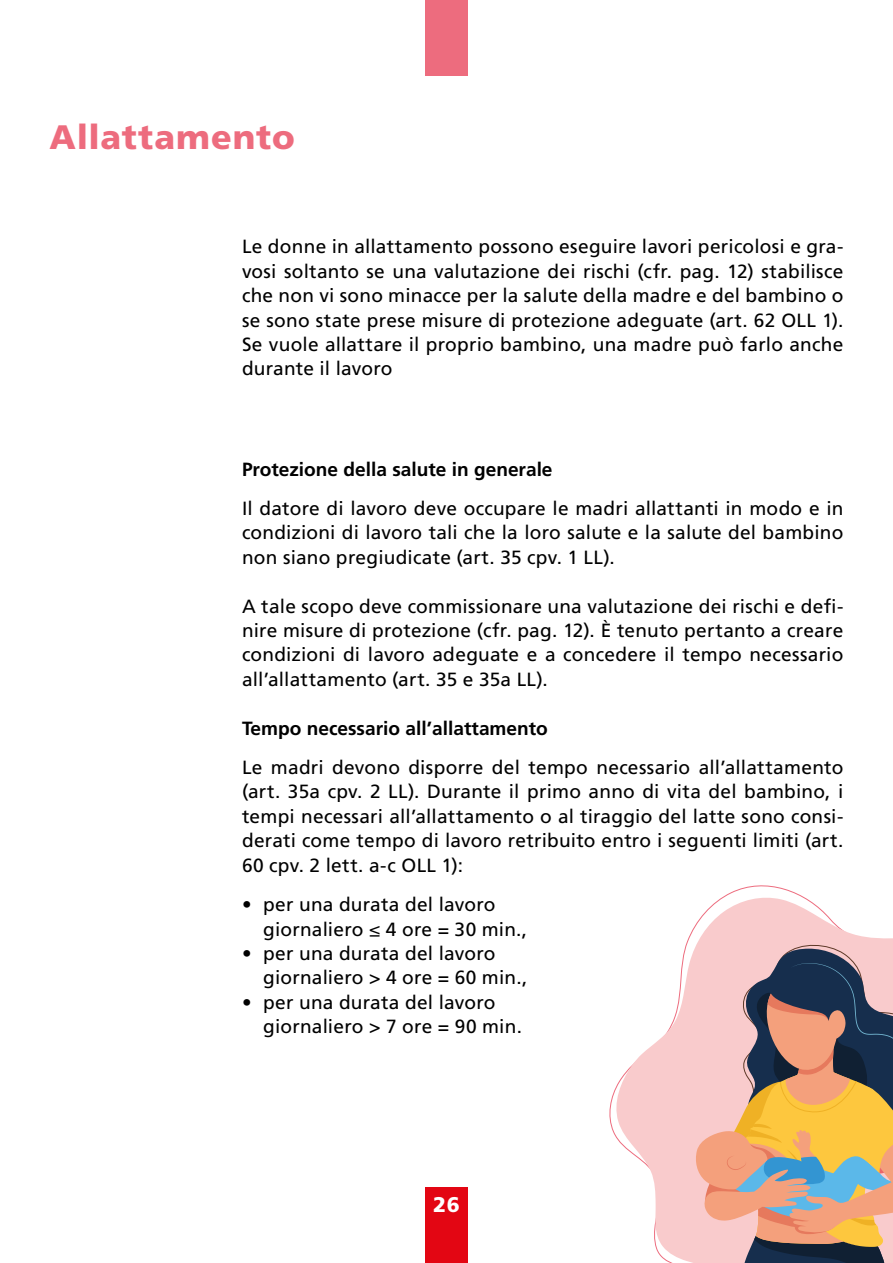
<style>
.page{position:relative;width:893px;height:1263px;background:#fff}
.page>*{position:absolute;margin:0;border:0;box-sizing:border-box;transform-origin:0 0}
.t1{font:900 33.9px "Frutiger LT Pro";letter-spacing:.025em;color:#ed6c7e}
.t2{font:900 21.15px "Frutiger LT Pro";color:#fff}
.t3{font:19.05px/24.5px "Frutiger LT Pro";letter-spacing:.01em;color:#000;text-align:justify}
.t4{font:700 19.05px "Frutiger LT Pro";color:#000}
</style>
<div class="page">
<svg style="left:612px;top:895px;width:281px;height:368px"></svg>
<svg style="left:694px;top:942px;width:199px;height:321px;background:#b99882"></svg>
<div style="left:425px;top:0;width:43px;height:75px;background:#ed6c7e"></div>
<div style="left:425px;top:1188px;width:43px;height:75px;background:#e30613"></div>
<h1 class="t1" style="left:50px;top:116px;width:247px">Allattamento</h1>
<p class="t3" style="left:242px;top:235px;width:603px">Le donne in allattamento possono eseguire lavori pericolosi e gra&shy;vosi soltanto se una valutazione dei rischi (cfr. pag. 12) stabilisce che non vi sono minacce per la salute della madre e del bambino o se sono state prese misure di protezione adeguate (art. 62 OLL 1).<br>Se vuole allattare il proprio bambino, una madre può farlo anche durante il lavoro</p>
<p class="t4" style="left:242px;top:458px;width:312px">Protezione della salute in generale</p>
<p class="t3" style="left:242px;top:496px;width:603px">Il datore di lavoro deve occupare le madri allattanti in modo e in condizioni di lavoro tali che la loro salute e la salute del bambino non siano pregiudicate (art. 35 cpv. 1 LL).</p>
<p class="t3" style="left:242px;top:594px;width:603px">A tale scopo deve commissionare una valutazione dei rischi e defi&shy;nire misure di protezione (cfr. pag. 12). È tenuto pertanto a creare condizioni di lavoro adeguate e a concedere il tempo necessario all’allattamento (art. 35 e 35a LL).</p>
<p class="t4" style="left:242px;top:717px;width:307px">Tempo necessario all’allattamento</p>
<p class="t3" style="left:242px;top:755px;width:603px">Le madri devono disporre del tempo necessario all’allattamento (art. 35a cpv. 2 LL). Durante il primo anno di vita del bambino, i tempi necessari all’allattamento o al tiraggio del latte sono consi&shy;derati come tempo di lavoro retribuito entro i seguenti limiti (art.<br>60 cpv. 2 lett. a-c OLL 1):</p>
<p class="t3" style="left:263px;top:892px;width:265px;text-indent:-21px">• per una durata del lavoro giornaliero ≤ 4 ore = 30 min.,</p>
<p class="t3" style="left:263px;top:941px;width:266px;text-indent:-21px">• per una durata del lavoro giornaliero &gt; 4 ore = 60 min.,</p>
<p class="t3" style="left:263px;top:990px;width:260px;text-indent:-21px">• per una durata del lavoro giornaliero &gt; 7 ore = 90 min.</p>
<p class="t2" style="left:433px;top:1192px;width:28px">26</p>
</div>
